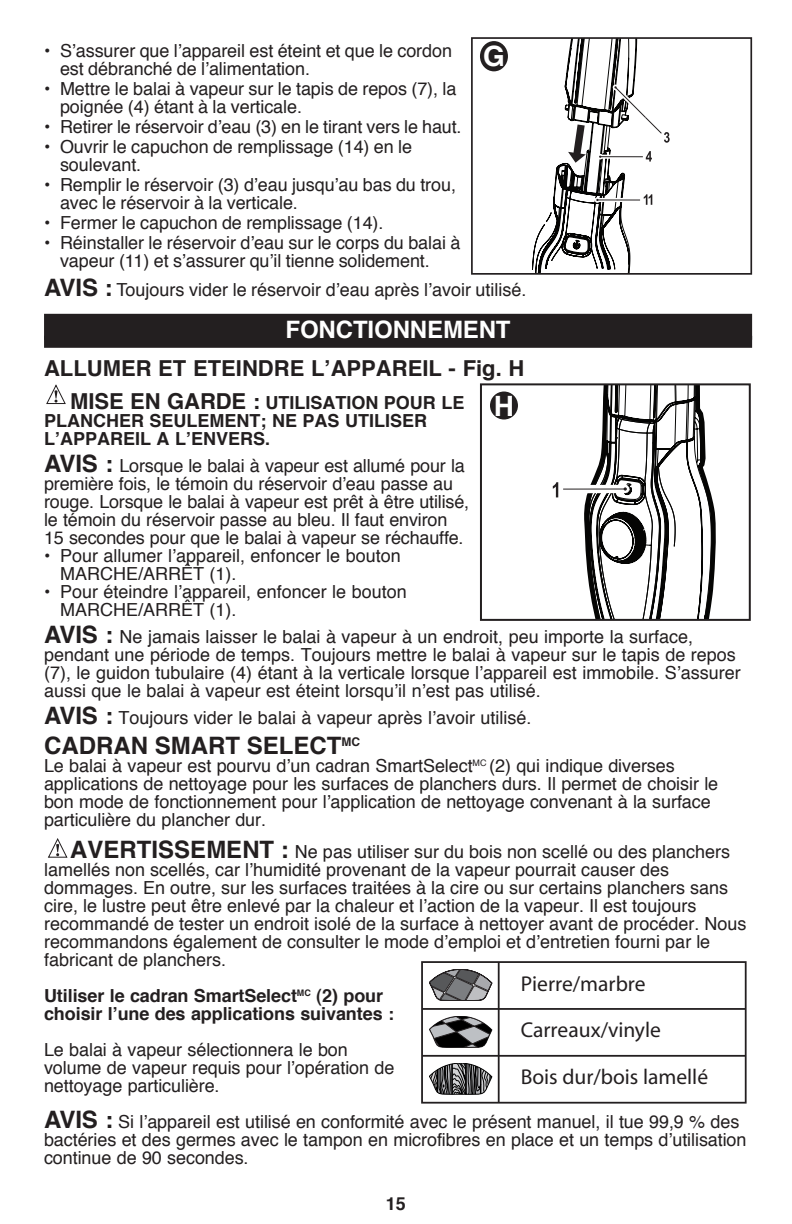
<style>
.page{position:relative;width:792px;height:1224px;background:#fff}
.page>*{position:absolute;margin:0;border:0;box-sizing:border-box;transform-origin:0 0}
.t1{font:700 28px "Helvetica";color:#fff}
.t2{font:700 24px "Helvetica";color:#231f20}
.t3{font:700 24px "Helvetica";letter-spacing:-.005em;color:#fff}
.t4{font:700 22px "Helvetica";color:#231f20}
.t5{font:21.6px/46.2px "Myriad Pro";color:#231f20}
.t6{font:18px/18px "Helvetica";letter-spacing:-.005em;color:#231f20}
.t7{font:700 18px/18px "Helvetica";letter-spacing:-.005em;color:#231f20}
.s1{font-weight:700;font-size:24px}
.s2{font-size:22px}
.s3{font-family:"Helvetica LT Std";font-weight:700;font-size:24px}
</style>
<div class="page">
<div style="left:44px;top:314px;width:708px;height:26px;background:#231f20"></div>
<div style="left:44px;top:336px;width:708px;height:12px;background:#231f20"></div>
<svg style="left:46px;top:384px;width:20px;height:20px"></svg>
<svg style="left:47px;top:838px;width:21px;height:20px"></svg>
<svg style="left:552px;top:482px;width:36px;height:95px"></svg>
<svg style="left:563px;top:485px;width:25px;height:8px"></svg>
<svg style="left:588px;top:386px;width:128px;height:232px"></svg>
<hr style="left:563px;top:489px;width:62px;height:1px;background:#231f20">
<svg style="left:553px;top:482px;width:5px;height:15px"></svg>
<div style="left:480px;top:383px;width:271px;height:238px;border:2px solid #231f20"></div>
<div style="left:489px;top:391px;width:30px;height:30px;background:#231f20;border-radius:50%"></div>
<div style="left:488px;top:390px;width:32px;height:32px;border:2px solid #fff;border-radius:50%"></div>
<hr style="left:421px;top:961px;width:78px;height:2px;background:#231f20">
<hr style="left:421px;top:963px;width:2px;height:45px;background:#231f20">
<hr style="left:499px;top:961px;width:248px;height:2px;background:#231f20">
<hr style="left:498px;top:963px;width:2px;height:45px;background:#231f20">
<hr style="left:745px;top:963px;width:2px;height:45px;background:#231f20">
<hr style="left:421px;top:1008px;width:78px;height:2px;background:#231f20">
<hr style="left:421px;top:1010px;width:2px;height:45px;background:#231f20">
<hr style="left:499px;top:1008px;width:248px;height:2px;background:#231f20">
<hr style="left:498px;top:1010px;width:2px;height:45px;background:#231f20">
<hr style="left:745px;top:1010px;width:2px;height:45px;background:#231f20">
<hr style="left:421px;top:1055px;width:78px;height:2px;background:#231f20">
<hr style="left:421px;top:1057px;width:2px;height:45px;background:#231f20">
<hr style="left:499px;top:1055px;width:248px;height:2px;background:#231f20">
<hr style="left:498px;top:1057px;width:2px;height:45px;background:#231f20">
<hr style="left:745px;top:1057px;width:2px;height:45px;background:#231f20">
<hr style="left:421px;top:1102px;width:78px;height:2px;background:#231f20">
<hr style="left:499px;top:1102px;width:248px;height:2px;background:#231f20">
<svg style="left:429px;top:969px;width:63px;height:32px"></svg>
<svg style="left:429px;top:1016px;width:63px;height:32px"></svg>
<svg style="left:429px;top:1063px;width:63px;height:32px"></svg>
<svg style="left:532px;top:40px;width:121px;height:232px"></svg>
<svg style="left:600px;top:198px;width:40px;height:4px"></svg>
<svg style="left:595px;top:197px;width:5px;height:6px"></svg>
<hr style="left:597px;top:200px;width:43px;height:1px;background:#231f20">
<svg style="left:603px;top:155px;width:40px;height:4px"></svg>
<svg style="left:597px;top:154px;width:6px;height:5px"></svg>
<hr style="left:600px;top:156px;width:43px;height:1px;background:#231f20">
<svg style="left:568px;top:125px;width:18px;height:38px"></svg>
<svg style="left:646px;top:151px;width:6px;height:11px"></svg>
<svg style="left:610px;top:82px;width:60px;height:61px"></svg>
<svg style="left:644px;top:194px;width:8px;height:11px"></svg>
<div style="left:471px;top:37px;width:281px;height:238px;border:2px solid #231f20"></div>
<div style="left:479px;top:40px;width:30px;height:32px;background:#231f20;border-radius:50%"></div>
<div style="left:478px;top:39px;width:32px;height:34px;border:2px solid #fff;border-radius:50%"></div>
<p class="t6" style="left:60px;top:42px;width:394px;text-indent:-16px">• S’assurer que l’appareil est éteint et que le cordon est débranché de l’alimentation.</p>
<p class="t6" style="left:60px;top:80px;width:398px;text-indent:-16px">• Mettre le balai à vapeur sur le tapis de repos (7), la poignée (4) étant à la verticale.</p>
<p class="t6" style="left:44px;top:118px;width:419px">• Retirer le réservoir d’eau (3) en le tirant vers le haut.</p>
<p class="t6" style="left:60px;top:138px;width:354px;text-indent:-16px">• Ouvrir le capuchon de remplissage (14) en le soulevant.</p>
<p class="t6" style="left:60px;top:176px;width:397px;text-indent:-16px">• Remplir le réservoir (3) d’eau jusqu’au bas du trou, avec le réservoir à la verticale.</p>
<p class="t6" style="left:44px;top:214px;width:341px">• Fermer le capuchon de remplissage (14).</p>
<p class="t6" style="left:60px;top:234px;width:402px;text-indent:-16px">• Réinstaller le réservoir d’eau sur le corps du balai à vapeur (11) et s’assurer qu’il tienne solidement.</p>
<p class="t6" style="left:44px;top:281px;width:484px"><span class="s1">AVIS :</span> Toujours vider le réservoir d’eau après l’avoir utilisé.</p>
<h2 class="t3" style="left:286px;top:310px;width:227px">FONCTIONNEMENT</h2>
<p class="t4" style="left:44px;top:350px;width:479px">ALLUMER ET ETEINDRE L’APPAREIL - Fig. H</p>
<p class="t7" style="left:44px;top:394px;width:420px;text-indent:26px"><span class="s2">MISE EN GARDE :</span> UTILISATION POUR LE<br>PLANCHER SEULEMENT; NE PAS UTILISER<br>L’APPAREIL A L’ENVERS.</p>
<p class="t6" style="left:44px;top:457px;width:427px"><span class="s1">AVIS :</span> Lorsque le balai à vapeur est allumé pour la première fois, le témoin du réservoir d’eau passe au rouge. Lorsque le balai à vapeur est prêt à être utilisé, le témoin du réservoir passe au bleu. Il faut environ 15 secondes pour que le balai à vapeur se réchauffe.</p>
<p class="t6" style="left:60px;top:547px;width:342px;text-indent:-16px">• Pour allumer l’appareil, enfoncer le bouton<br>MARCHE/ARRÊT (1).</p>
<p class="t6" style="left:60px;top:583px;width:348px;text-indent:-16px">• Pour éteindre l’appareil, enfoncer le bouton<br>MARCHE/ARRÊT (1).</p>
<p class="t6" style="left:44px;top:628px;width:698px"><span class="s1">AVIS :</span> Ne jamais laisser le balai à vapeur à un endroit, peu importe la surface, pendant une période de temps. Toujours mettre le balai à vapeur sur le tapis de repos (7), le guidon tubulaire (4) étant à la verticale lorsque l’appareil est immobile. S’assurer aussi que le balai à vapeur est éteint lorsqu’il n’est pas utilisé.</p>
<p class="t6" style="left:44px;top:709px;width:489px"><span class="s1">AVIS :</span> Toujours vider le balai à vapeur après l’avoir utilisé.</p>
<h2 class="t2" style="left:44px;top:726px;width:36px">Cadran</h2>
<h2 class="t2" style="left:155px;top:726px;width:34px">Smart</h2>
<h2 class="t2" style="left:247px;top:726px;width:115px">Select<sup>MC</sup></h2>
<p class="t6" style="left:44px;top:757px;width:676px">Le balai à vapeur est pourvu d’un cadran SmartSelect<sup>MC</sup> (2) qui indique diverses applications de nettoyage pour les surfaces de planchers durs. Il permet de choisir le bon mode de fonctionnement pour l’application de nettoyage convenant à la surface particulière du plancher dur.</p>
<p class="t6" style="left:44px;top:843px;width:704px;text-indent:26px"><span class="s3">AVERTISSEMENT :</span> Ne pas utiliser sur du bois non scellé ou des planchers lamellés non scellés, car l’humidité provenant de la vapeur pourrait causer des dommages. En outre, sur les surfaces traitées à la cire ou sur certains planchers sans cire, le lustre peut être enlevé par la chaleur et l’action de la vapeur. Il est toujours recommandé de tester un endroit isolé de la surface à nettoyer avant de procéder. Nous recommandons également de consulter le mode d’emploi et d’entretien fourni par le fabricant de planchers.</p>
<p class="t7" style="left:44px;top:987px;width:351px">Utiliser le cadran SmartSelect<sup>MC</sup> (2) pour choisir l’une des applications suivantes :</p>
<p class="t6" style="left:44px;top:1041px;width:352px">Le balai à vapeur sélectionnera le bon volume de vapeur requis pour l’opération de nettoyage particulière.</p>
<p class="t6" style="left:44px;top:1113px;width:704px"><span class="s1">AVIS :</span> Si l’appareil est utilisé en conformité avec le présent manuel, il tue 99,9 % des bactéries et des germes avec le tampon en microfibres en place et un temps d’utilisation continue de 90 secondes.</p>
<h1 class="t1" style="left:483px;top:34px;width:20px">G</h1>
<h1 class="t1" style="left:494px;top:383px;width:18px">H</h1>
<p class="t5" style="left:521px;top:962px;width:189px">Pierre/marbre<br>Carreaux/vinyle<br>Bois dur/bois lamellé</p>
<p class="t7" style="left:386px;top:1195px;width:22px">15</p>
</div>
